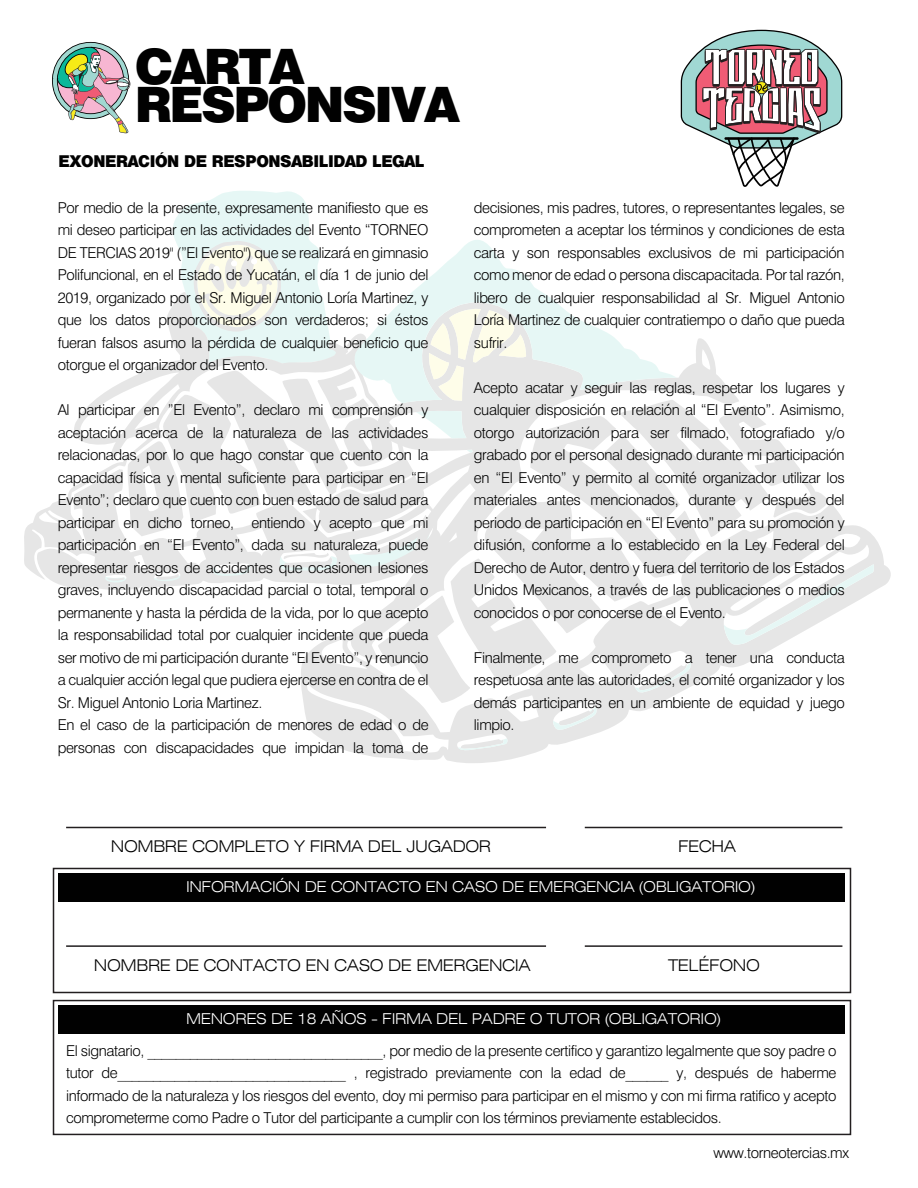
<style>
.page{position:relative;width:918px;height:1188px;background:#fff}
.page>*{position:absolute;margin:0;border:0;box-sizing:border-box;transform-origin:0 0}
.t1{font:900 48.9px/38px "Swiss 721 BT";letter-spacing:-.05em;color:#010101}
.t2{font:300 expanded 16.2px "Swiss 721 BT";letter-spacing:-.025em;color:#010101}
.t3{font:300 15px/22.5px "Swiss 721 BT";letter-spacing:-.025em;color:#010101;text-align:justify}
.t4{font:300 expanded 15px "Swiss 721 BT";letter-spacing:-.025em;color:#fff}
.t5{font:15px "Swiss 721 BT Black No 2";letter-spacing:-.025em;color:#010101}
</style>
<div class="page">
<svg style="left:173px;top:191px;width:147px;height:100px;background:#ecf7f3"></svg>
<svg style="left:24px;top:291px;width:300px;height:299px"></svg>
<svg style="left:300px;top:302px;width:591px;height:461px"></svg>
<svg style="left:416px;top:410px;width:50px;height:28px"></svg>
<svg style="left:467px;top:450px;width:6px;height:3px"></svg>
<svg style="left:553px;top:707px;width:44px;height:24px"></svg>
<svg style="left:458px;top:738px;width:50px;height:13px"></svg>
<svg style="left:724px;top:564px;width:150px;height:82px"></svg>
<svg style="left:635px;top:662px;width:56px;height:33px"></svg>
<svg style="left:354px;top:240px;width:323px;height:163px"></svg>
<svg style="left:429px;top:309px;width:97px;height:92px;background:#efefe8"></svg>
<hr style="left:66px;top:827px;width:480px;height:1px;background:#231f20">
<hr style="left:585px;top:827px;width:257px;height:1px;background:#231f20">
<hr style="left:66px;top:945px;width:480px;height:2px;background:#231f20">
<hr style="left:585px;top:945px;width:257px;height:2px;background:#231f20">
<div style="left:59px;top:873px;width:786px;height:28px;background:#010101"></div>
<div style="left:59px;top:1005px;width:786px;height:28px;background:#010101"></div>
<svg style="left:681px;top:30px;width:161px;height:157px"></svg>
<img style="left:52px;top:42px;width:78px;height:91px">
<div style="left:53px;top:868px;width:798px;height:125px;border:2px solid #231f20"></div>
<div style="left:53px;top:1000px;width:798px;height:135px;border:2px solid #231f20"></div>
<h1 class="t1" style="left:135px;top:47px;width:327px">CARTA<br>RESPONSIVA</h1>
<p class="t5" style="left:59px;top:151px;width:367px">EXONERACIÓN DE RESPONSABILIDAD LEGAL</p>
<p class="t3" style="left:58px;top:196px;width:372px">Por medio de la presente, expresamente manifiesto que es mi deseo participar en las actividades del Evento “TORNEO DE TERCIAS 2019" (”El Evento") que se realizará en gimnasio Polifuncional, en el Estado de Yucatán, el día 1 de junio del 2019, organizado por el Sr. Miguel Antonio Loría Martinez, y que los datos proporcionados son verdaderos; si éstos fueran falsos asumo la pérdida de cualquier beneficio que otorgue el organizador del Evento.</p>
<p class="t3" style="left:58px;top:399px;width:372px;text-align:left">Al participar en ”El Evento”, declaro mi comprensión y aceptación acerca de la naturaleza de las actividades relacionadas, por lo que hago constar que cuento con la capacidad física y mental suficiente para participar en “El Evento”; declaro que cuento con buen estado de salud para participar en dicho torneo, entiendo y acepto que mi participación en “El Evento”, dada su naturaleza, puede representar riesgos de accidentes que ocasionen lesiones graves, incluyendo discapacidad parcial o total, temporal o permanente y hasta la pérdida de la vida, por lo que acepto la responsabilidad total por cualquier incidente que pueda ser motivo de mi participación durante “El Evento”, y renuncio a cualquier acción legal que pudiera ejercerse en contra de el Sr. Miguel Antonio Loria Martinez.<br>En el caso de la participación de menores de edad o de personas con discapacidades que impidan la toma de</p>
<p class="t3" style="left:474px;top:196px;width:372px">decisiones, mis padres, tutores, o representantes legales, se comprometen a aceptar los términos y condiciones de esta carta y son responsables exclusivos de mi participación como menor de edad o persona discapacitada. Por tal razón, libero de cualquier responsabilidad al Sr. Miguel Antonio Loría Martinez de cualquier contratiempo o daño que pueda sufrir.</p>
<p class="t3" style="left:474px;top:376px;width:372px">Acepto acatar y seguir las reglas, respetar los lugares y cualquier disposición en relación al “El Evento”. Asimismo, otorgo autorización para ser filmado, fotografiado y/o grabado por el personal designado durante mi participación en “El Evento” y permito al comité organizador utilizar los materiales antes mencionados, durante y después del periodo de participación en “El Evento” para su promoción y difusión, conforme a lo establecido en la Ley Federal del Derecho de Autor, dentro y fuera del territorio de los Estados Unidos Mexicanos, a través de las publicaciones o medios conocidos o por conocerse de el Evento.</p>
<p class="t3" style="left:474px;top:646px;width:372px">Finalmente, me comprometo a tener una conducta respetuosa ante las autoridades, el comité organizador y los demás participantes en un ambiente de equidad y juego limpio.</p>
<p class="t2" style="left:111px;top:837px;width:382px">NOMBRE COMPLETO Y FIRMA DEL JUGADOR</p>
<p class="t2" style="left:678px;top:837px;width:60px">FECHA</p>
<p class="t4" style="left:186px;top:878px;width:571px">INFORMACIÓN DE CONTACTO EN CASO DE EMERGENCIA (OBLIGATORIO)</p>
<p class="t2" style="left:94px;top:955px;width:438px">NOMBRE DE CONTACTO EN CASO DE EMERGENCIA</p>
<p class="t2" style="left:668px;top:955px;width:93px">TELÉFONO</p>
<p class="t4" style="left:186px;top:1010px;width:537px">MENORES DE 18 AÑOS - FIRMA DEL PADRE O TUTOR (OBLIGATORIO)</p>
<p class="t3" style="left:66px;top:1039px;width:772px">El signatario, _________________________________, por medio de la presente certifico y garantizo legalmente que soy padre o tutor de________________________________ , registrado previamente con la edad de______ y, después de haberme informado de la naturaleza y los riesgos del evento, doy mi permiso para participar en el mismo y con mi firma ratifico y acepto comprometerme como Padre o Tutor del participante a cumplir con los términos previamente establecidos.</p>
<p class="t3" style="left:714px;top:1141px;width:137px">www.torneotercias.mx</p>
</div>
